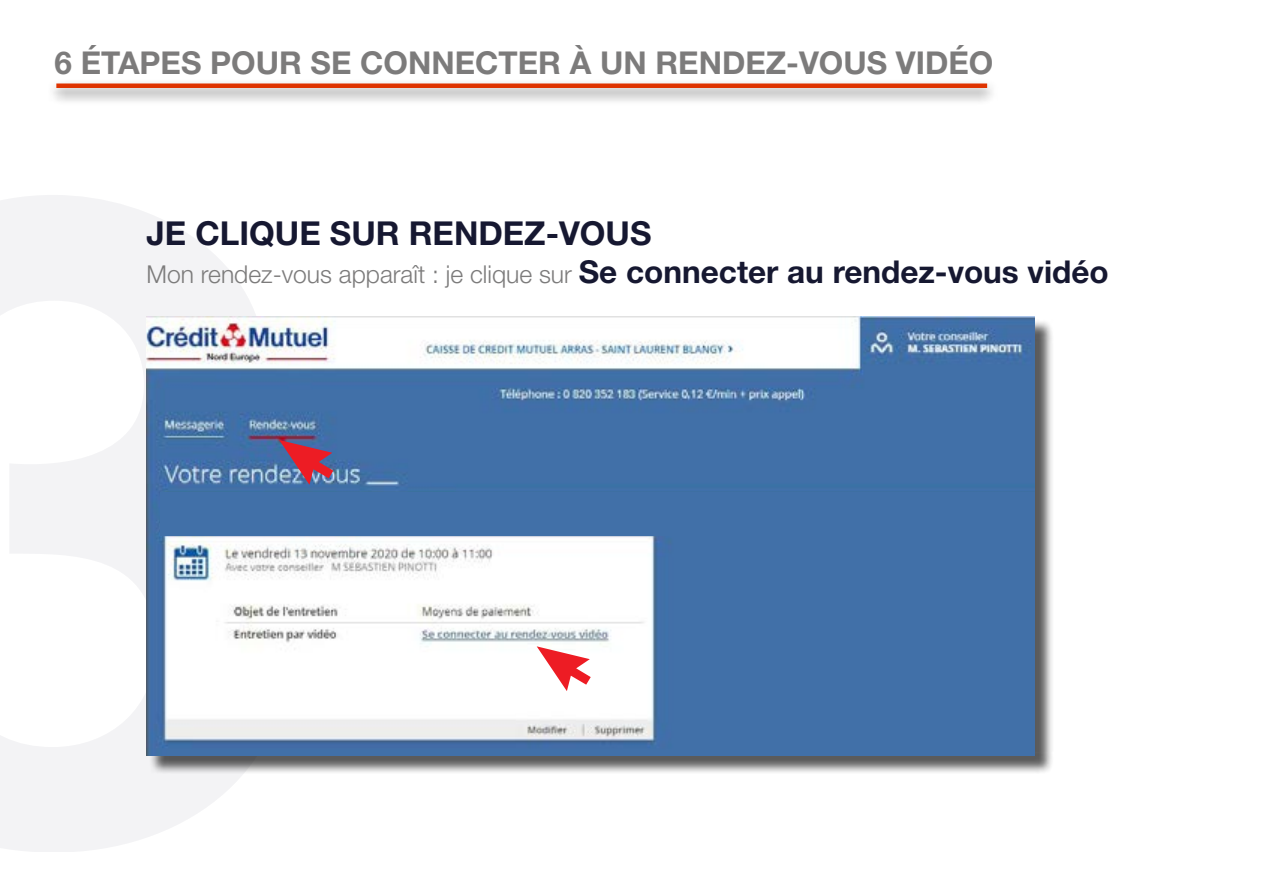
<style>
.page{position:relative;width:1263px;height:893px;background:#fff}
.page>*{position:absolute;margin:0;border:0;box-sizing:border-box;transform-origin:0 0}
.t1{font:700 33px "Helvetica Neue LT Std";color:#161831}
.t2{font:700 31.5px "Helvetica Neue LT Std";color:#7c7b7b}
.t3{font:300 24.6px "Helvetica Neue LT Std";color:#7c7b7b}
.s1{font-weight:700;font-size:31.5px;color:#161831}
</style>
<div class="page">
<div style="left:46px;top:79px;width:953px;height:27px;background:#000;opacity:.55"></div>
<div style="left:56px;top:83px;width:931px;height:5px;background:#df3300"></div>
<div style="left:149px;top:319px;width:905px;height:455px;background:#000;opacity:.65"></div>
<img style="left:147px;top:317px;width:888px;height:438px">
<div style="left:160px;top:492px;width:875px;height:44px;background:#4170a8"></div>
<svg style="left:537px;top:646px;width:54px;height:45px"></svg>
<svg style="left:279px;top:440px;width:54px;height:45px;background:#945474"></svg>
<p class="t2" style="left:54px;top:44px;width:940px">6 ÉTAPES POUR SE CONNECTER À UN RENDEZ-VOUS VIDÉO</p>
<h1 class="t1" style="left:147px;top:213px;width:506px">JE CLIQUE SUR RENDEZ-VOUS</h1>
<p class="t3" style="left:147px;top:259px;width:964px">Mon rendez-vous apparaît : je clique sur <span class="s1">Se connecter au rendez-vous vidéo</span></p>
</div>
